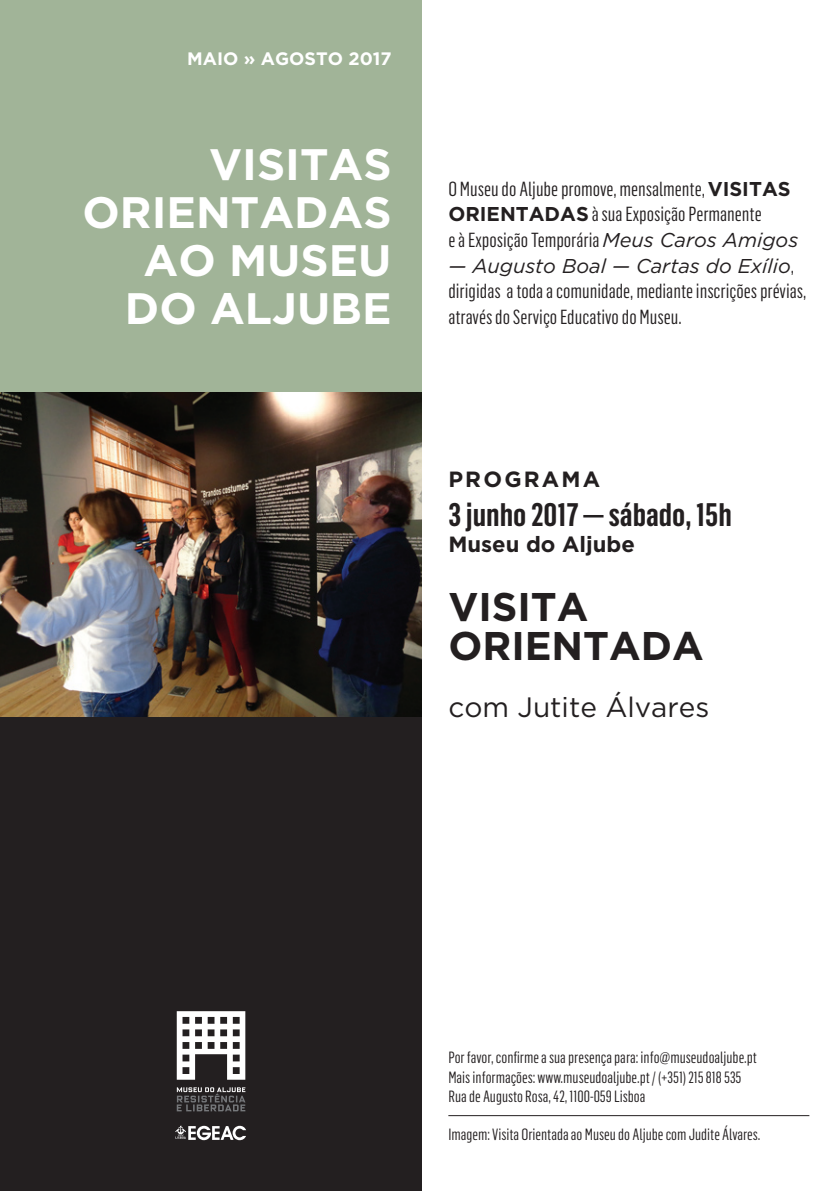
<style>
.page{position:relative;width:840px;height:1191px;background:#fff}
.page>*{position:absolute;margin:0;border:0;box-sizing:border-box;transform-origin:0 0}
.t1{font:700 44px/48px "Gotham";color:#fff;text-align:right}
.t2{font:700 40px/38.4px "Gotham";color:#231f20}
.t3{font:600 32px "Flama Condensed";color:#231f20}
.t4{font:28px "Gotham";color:#231f20}
.t5{font:700 22px "Gotham";color:#231f20}
.t6{font:20px/25.6px "Flama Condensed";color:#231f20}
.t7{font:italic 20px "Gotham";color:#231f20}
.t8{font:700 18px "Gotham";color:#fff}
.t9{font:16px/19.2px "Flama Condensed";color:#231f20}
.s1{font-family:"Gotham";font-weight:700}
.s2{font-family:"Gotham";font-style:italic}
.s3{font-family:"Flama Condensed";font-style:normal}
</style>
<div class="page">
<img style="left:0;top:391px;width:421px;height:326px">
<div style="left:0;top:0;width:421px;height:391px;background:#a1b498"></div>
<div style="left:0;top:717px;width:421px;height:474px;background:#231f20"></div>
<svg style="left:177px;top:1011px;width:68px;height:68px"></svg>
<svg style="left:177px;top:1087px;width:68px;height:24px"></svg>
<svg style="left:175px;top:1125px;width:71px;height:15px"></svg>
<hr style="left:448px;top:1115px;width:360px;height:1px;background:#231f20">
<p class="t8" style="left:187px;top:48px;width:206px">MAIO » AGOSTO 2017</p>
<h1 class="t1" style="left:82px;top:139px;width:310px">VISITAS<br>ORIENTADAS<br>AO MUSEU<br>DO ALJUBE</h1>
<p class="t6" style="left:448px;top:175px;width:351px">O Museu do Aljube promove, mensalmente, <span class="s1">VISITAS<br>ORIENTADAS</span> à sua Exposição Permanente<br>e à Exposição Temporária <span class="s2">Meus Caros Amigos</span></p>
<p class="t7" style="left:448px;top:254px;width:347px">— Augusto Boal — Cartas do Exílio<span class="s3">,</span></p>
<p class="t6" style="left:448px;top:278px;width:359px">dirigidas a toda a comunidade, mediante inscrições prévias, através do Serviço Educativo do Museu.</p>
<h3 class="t5" style="left:448px;top:467px;width:20px">PROGRAMA</h3>
<h3 class="t3" style="left:448px;top:494px;width:285px">3 junho 2017 — sábado, 15h</h3>
<h3 class="t5" style="left:448px;top:531px;width:188px">M USEU DO ALJUBE</h3>
<h2 class="t2" style="left:448px;top:587px;width:257px">VISITA<br>ORIENTADA</h2>
<h3 class="t4" style="left:448px;top:692px;width:262px">com Jutite Álvares</h3>
<p class="t9" style="left:448px;top:1047px;width:310px">Por favor, confirme a sua presença para: info@museudoaljube.pt<br>Mais informações: www.museudoaljube.pt / (+351) 215 818 535<br>Rua de Augusto Rosa, 42, 1100-059 Lisboa</p>
<p class="t9" style="left:448px;top:1124px;width:313px">Imagem: Visita Orientada ao Museu do Aljube com Judite Álvares.</p>
</div>
